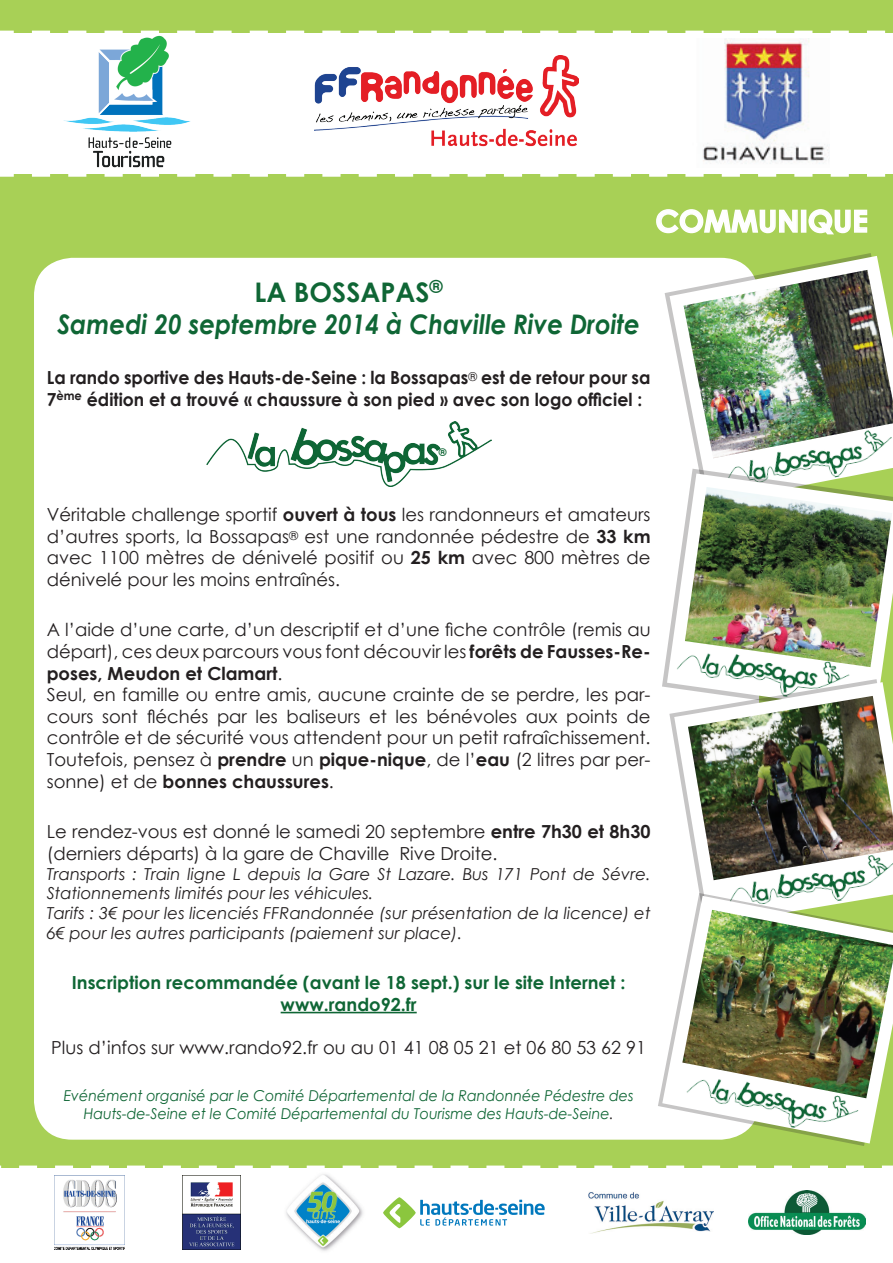
<style>
.page{position:relative;width:893px;height:1263px;background:#fff}
.page>*{position:absolute;margin:0;border:0;box-sizing:border-box;transform-origin:0 0}
.t1{font:700 30px "Century Gothic";color:#fff}
.t2{font:italic 700 27px/32.4px "Century Gothic";color:#0f6635;text-align:center;scale:.91 1}
.t3{font:18px/21.6px "Century Gothic";color:#231f20}
.t4{font:700 18px/21.6px "Century Gothic";color:#231f20;scale:.96 1}
.t5{font:700 18px/21.6px "Century Gothic";color:#0f6635;text-align:center}
.t6{font:italic 16.5px/19.8px "Century Gothic";color:#231f20}
.t7{font:italic 15px/18px "Century Gothic";color:#0f6635;text-align:center;scale:.95 1}
.t8{font:700 10.5px "Century Gothic";color:#0f6635}
.s1{font-style:normal}
.s2{font-weight:700}
.s3{color:#231f20}
</style>
<div class="page">
<div style="left:0;top:0;width:893px;height:1162px;background:#a8d056"></div>
<div style="left:34px;top:258px;width:725px;height:882px;background:#fff;border-radius:38px"></div>
<svg style="left:0;top:28px;width:893px;height:152px"></svg>
<img style="left:314px;top:55px;width:265px;height:97px">
<img style="left:64px;top:35px;width:126px;height:137px">
<img style="left:672px;top:39px;width:157px;height:128px">
<svg style="left:0;top:1162px;width:893px;height:88px"></svg>
<img style="left:588px;top:1191px;width:125px;height:43px">
<img style="left:54px;top:1176px;width:70px;height:73px">
<img style="left:748px;top:1190px;width:117px;height:45px">
<img style="left:183px;top:1175px;width:57px;height:74px">
<svg style="left:665px;top:253px;width:228px;height:62px"></svg>
<svg style="left:669px;top:256px;width:224px;height:213px"></svg>
<img style="left:683px;top:270px;width:210px;height:188px">
<img style="left:721px;top:426px;width:172px;height:43px">
<svg style="left:662px;top:469px;width:231px;height:218px"></svg>
<svg style="left:667px;top:473px;width:226px;height:215px"></svg>
<img style="left:685px;top:487px;width:207px;height:180px">
<img style="left:675px;top:644px;width:175px;height:35px">
<svg style="left:669px;top:679px;width:224px;height:61px"></svg>
<svg style="left:674px;top:682px;width:219px;height:211px"></svg>
<img style="left:688px;top:696px;width:205px;height:184px">
<img style="left:724px;top:851px;width:169px;height:42px">
<svg style="left:658px;top:893px;width:235px;height:253px"></svg>
<svg style="left:662px;top:896px;width:231px;height:247px"></svg>
<img style="left:682px;top:910px;width:211px;height:188px">
<img style="left:684px;top:1067px;width:176px;height:72px">
<svg style="left:655px;top:208px;width:143px;height:26px;background:#c1dd88"></svg>
<div style="left:801px;top:210px;width:5px;height:23px;border:2px solid #fff"></div>
<svg style="left:808px;top:208px;width:60px;height:27px"></svg>
<hr style="left:281px;top:1012px;width:136px;height:1px;background:#0f6635">
<img style="left:206px;top:421px;width:285px;height:66px">
<svg style="left:367px;top:1191px;width:186px;height:43px"></svg>
<img style="left:282px;top:1170px;width:85px;height:81px">
<h1 class="t1" style="left:655px;top:198px;width:214px">COMMUNIQUE</h1>
<h2 class="t2" style="left:58px;top:274px;width:641px"><span class="s1">LA BOSSAPAS</span><sup>®<br></sup>Samedi 20 septembre 2014 à Chaville Rive Droite</h2>
<p class="t4" style="left:47px;top:366px;width:630px">La rando sportive des Hauts-de-Seine : la Bossapas<sup>®</sup> est de retour pour sa<br>7<sup>ème</sup> édition et a trouvé « chaussure à son pied » avec son logo officiel :</p>
<p class="t8" style="left:439px;top:444px;width:9px">®</p>
<p class="t3" style="left:47px;top:504px;width:605px;text-align:justify">Véritable challenge sportif <span class="s2">ouvert à tous</span> les randonneurs et amateurs d’autres sports, la Bossapas<sup>®</sup> est une randonnée pédestre de <span class="s2">33 km </span>avec 1100 mètres de dénivelé positif ou <span class="s2">25 km</span> avec 800 mètres de dénivelé pour les moins entraînés.</p>
<p class="t3" style="left:47px;top:619px;width:605px">A l’aide d’une carte, d’un descriptif et d’une fiche contrôle (remis au départ), ces deux parcours vous font découvir les <span class="s2">forêts de Fausses-Re&shy;poses, Meudon et Clamart</span>.<br>Seul, en famille ou entre amis, aucune crainte de se perdre, les par&shy;cours sont fléchés par les baliseurs et les bénévoles aux points de contrôle et de sécurité vous attendent pour un petit rafraîchissement.<br>Toutefois, pensez à <span class="s2">prendre</span> un <span class="s2">pique-nique</span>, de l’<span class="s2">eau</span> (2 litres par per&shy;sonne) et de <span class="s2">bonnes chaussures</span>.</p>
<p class="t3" style="left:47px;top:820px;width:605px">Le rendez-vous est donné le samedi 20 septembre <span class="s2">entre 7h30 et 8h30 </span>(derniers départs) à la gare de Chaville Rive Droite.</p>
<p class="t6" style="left:47px;top:863px;width:605px">Transports : Train ligne L depuis la Gare St Lazare. Bus 171 Pont de Sévre.<br>Stationnements limités pour les véhicules.<br>Tarifs : 3€ pour les licenciés FFRandonnée (sur présentation de la licence) et 6€ pour les autres participants (paiement sur place).</p>
<p class="t5" style="left:72px;top:971px;width:555px">Inscription recommandée (avant le 18 sept.) sur le site Internet : www.rando92.fr</p>
<p class="t3" style="left:51px;top:1036px;width:596px">Plus d’infos sur www.rando92.fr ou au 01 41 08 05 21 et 06 80 53 62 91</p>
<p class="t7" style="left:64px;top:1086px;width:602px">Evénément organisé par le Comité Départemental de la Randonnée Pédestre des<br>Hauts-de-Seine et le Comité Départemental du Tourisme des Hauts-de-Seine<span class="s3">.</span></p>
</div>
